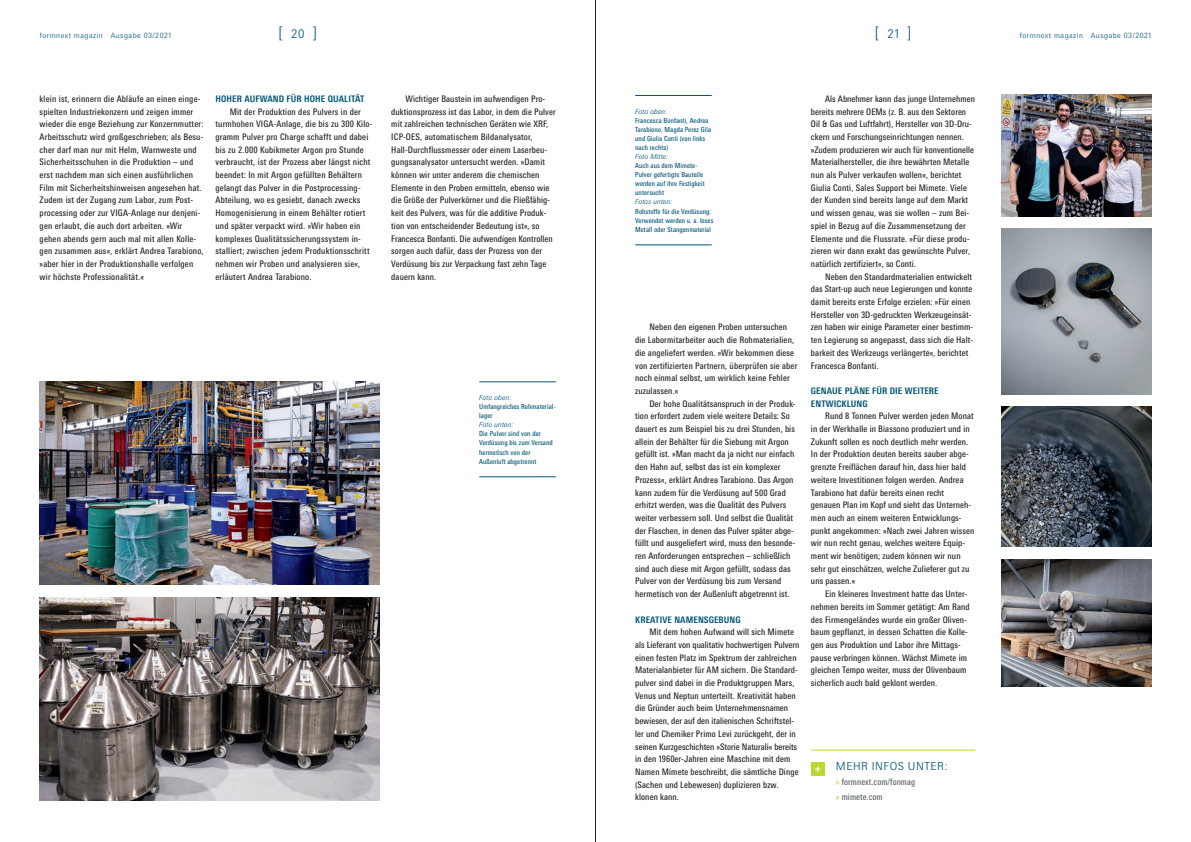
<style>
.page{position:relative;width:1191px;height:842px;background:#fff}
.page>*{position:absolute;margin:0;border:0;box-sizing:border-box;transform-origin:0 0}
.t1{font:300 16px "Messe Univers";color:#005676}
.t2{font:300 11px "Messe Univers";letter-spacing:.04em;color:#005676}
.t3{font:condensed 9px/12.7px "Messe Univers";letter-spacing:.01em;color:#231f20}
.t4{font:700 condensed 9px/12.7px "Messe Univers";letter-spacing:.01em;color:#005676}
.t5{font:condensed 9px/15.1px "Messe Univers";letter-spacing:.01em;color:#576065}
.t6{font:300 7.3px "Messe Univers";letter-spacing:.07em;color:#005676}
.t7{font:condensed 7px/9.1px "Messe Univers";letter-spacing:.01em;color:#005676}
.t8{font:italic 300 7px "Messe Univers";letter-spacing:.01em;color:#005676}
.s1{color:#bed630}
.s2{font-size:12px}
</style>
<div class="page">
<img style="left:40px;top:597px;width:340px;height:203px">
<img style="left:1001px;top:407px;width:150px;height:139px">
<img style="left:1001px;top:229px;width:150px;height:165px">
<img style="left:1001px;top:559px;width:150px;height:127px">
<img style="left:40px;top:381px;width:340px;height:203px">
<img style="left:1001px;top:95px;width:150px;height:121px">
<hr style="left:811px;top:749px;width:164px;height:1px;background:#bed630">
<div style="left:811px;top:762px;width:13px;height:14px;background:#bed630"></div>
<svg style="left:815px;top:766px;width:5px;height:6px"></svg>
<hr style="left:479px;top:476px;width:77px;height:1px;background:#005676">
<hr style="left:635px;top:244px;width:76px;height:1px;background:#005676">
<hr style="left:635px;top:95px;width:76px;height:1px;background:#005676">
<hr style="left:479px;top:381px;width:77px;height:1px;background:#005676">
<hr style="left:595px;top:0;width:1px;height:842px;background:#231f20">
<p class="t6" style="left:40px;top:31px;width:133px">formnext magazin <span class="s1">·</span> Ausgabe 03/2021</p>
<h1 class="t1" style="left:278px;top:23px;width:40px">[<span class="s2">20</span>]</h1>
<h1 class="t1" style="left:875px;top:23px;width:38px">[<span class="s2">21</span>]</h1>
<p class="t6" style="left:1019px;top:31px;width:133px">formnext magazin <span class="s1">·</span> Ausgabe 03/2021</p>
<p class="t3" style="left:40px;top:92px;width:165px">klein ist, erinnern die Abläufe an einen einge&shy;spielten Industriekonzern und zeigen immer wieder die enge Beziehung zur Konzernmutter:<br>Arbeitsschutz wird großgeschrieben; als Besu&shy;cher darf man nur mit Helm, Warnweste und Sicherheitsschuhen in die Produktion – und erst nachdem man sich einen ausführlichen Film mit Sicherheitshinweisen angesehen hat.<br>Zudem ist der Zugang zum Labor, zum Post&shy;processing oder zur VIGA-Anlage nur denjeni&shy;gen erlaubt, die auch dort arbeiten. »Wir gehen abends gern auch mal mit allen Kolle&shy;gen zusammen aus«, erklärt Andrea Tarabiono, »aber hier in der Produktionshalle verfolgen wir höchste Professionalität.«</p>
<p class="t4" style="left:215px;top:92px;width:150px">HOHER AUFWAND FÜR HOHE QUALITÄT</p>
<p class="t3" style="left:215px;top:105px;width:158px;text-indent:14px">Mit der Produktion des Pulvers in der turmhohen VIGA-Anlage, die bis zu 300 Kilo&shy;gramm Pulver pro Charge schafft und dabei bis zu 2.000 Kubikmeter Argon pro Stunde verbraucht, ist der Prozess aber längst nicht beendet: In mit Argon gefüllten Behältern gelangt das Pulver in die Postprocessing-Abteilung, wo es gesiebt, danach zwecks Homogenisierung in einem Behälter rotiert und später verpackt wird. »Wir haben ein komplexes Qualitätssicherungssystem in&shy;stalliert; zwischen jedem Produktionsschritt nehmen wir Proben und analysieren sie«, erläutert Andrea Tarabiono.</p>
<p class="t3" style="left:391px;top:92px;width:166px;text-indent:14px">Wichtiger Baustein im aufwendigen Pro&shy;duktionsprozess ist das Labor, in dem die Pulver mit zahlreichen technischen Geräten wie XRF, ICP-OES, automatischem Bildanalysator, Hall-Durchflussmesser oder einem Laserbeu&shy;gungsanalysator untersucht werden. »Damit können wir unter anderem die chemischen Elemente in den Proben ermitteln, ebenso wie die Größe der Pulverkörner und die Fließfähig&shy;keit des Pulvers, was für die additive Produk&shy;tion von entscheidender Bedeutung ist«, so Francesca Bonfanti. Die aufwendigen Kontrollen sorgen auch dafür, dass der Prozess von der Verdüsung bis zur Verpackung fast zehn Tage dauern kann.</p>
<p class="t3" style="left:811px;top:92px;width:165px;text-indent:14px">Als Abnehmer kann das junge Unternehmen bereits mehrere OEMs (z. B. aus den Sektoren Oil &amp; Gas und Luftfahrt), Hersteller von 3D-Dru&shy;ckern und Forschungseinrichtungen nennen. »Zudem produzieren wir auch für konventionelle Materialhersteller, die ihre bewährten Metalle nun als Pulver verkaufen wollen«, berichtet Giulia Conti, Sales Support bei Mimete. Viele der Kunden sind bereits lange auf dem Markt und wissen genau, was sie wollen – zum Bei&shy;spiel in Bezug auf die Zusammensetzung der Elemente und die Flussrate. »Für diese produ&shy;zieren wir dann exakt das gewünschte Pulver, natürlich zertifiziert«, so Conti.</p>
<p class="t8" style="left:635px;top:107px;width:34px">Foto oben:</p>
<p class="t7" style="left:635px;top:116px;width:77px">Francesca Bonfanti, Andrea<br>Tarabiono, Magda Perez Gila und Giulia Conti (von links nach rechts)</p>
<p class="t8" style="left:635px;top:152px;width:35px">Foto Mitte:</p>
<p class="t7" style="left:635px;top:161px;width:71px">Auch aus dem Mimete-<br>Pulver gefertigte Bauteile werden auf ihre Festigkeit untersucht</p>
<p class="t8" style="left:635px;top:198px;width:39px">Fotos unten:</p>
<p class="t7" style="left:635px;top:206px;width:80px">Rohstoffe für die Verdüsung:<br>Verwendet werden u. a. loses<br>Metall oder Stangenmaterial</p>
<p class="t3" style="left:811px;top:270px;width:164px;text-indent:14px">Neben den Standardmaterialien entwickelt das Start-up auch neue Legierungen und konnte damit bereits erste Erfolge erzielen: »Für einen Hersteller von 3D-gedruckten Werkzeugeinsät&shy;zen haben wir einige Parameter einer bestimm&shy;ten Legierung so angepasst, dass sich die Halt&shy;barkeit des Werkzeugs verlängerte«, berichtet Francesca Bonfanti.</p>
<p class="t4" style="left:811px;top:384px;width:129px">GENAUE PLÄNE FÜR DIE WEITERE<br>ENTWICKLUNG</p>
<p class="t3" style="left:811px;top:410px;width:165px;text-indent:14px">Rund 8 Tonnen Pulver werden jeden Monat in der Werkhalle in Biassono produziert und in Zukunft sollen es noch deutlich mehr werden.<br>In der Produktion deuten bereits sauber abge&shy;grenzte Freiflächen darauf hin, dass hier bald weitere Investitionen folgen werden. Andrea Tarabiono hat dafür bereits einen recht genauen Plan im Kopf und sieht das Unterneh&shy;men auch an einem weiteren Entwicklungs&shy;punkt angekommen: »Nach zwei Jahren wissen wir nun recht genau, welches weitere Equip&shy;ment wir benötigen; zudem können wir nun sehr gut einschätzen, welche Zulieferer gut zu uns passen.«</p>
<p class="t3" style="left:811px;top:587px;width:160px;text-indent:14px">Ein kleineres Investment hatte das Unter&shy;nehmen bereits im Sommer getätigt: Am Rand des Firmengeländes wurde ein großer Oliven&shy;baum gepflanzt, in dessen Schatten die Kolle&shy;gen aus Produktion und Labor ihre Mittags&shy;pause verbringen können. Wächst Mimete im gleichen Tempo weiter, muss der Olivenbaum sicherlich auch bald geklont werden.</p>
<p class="t3" style="left:635px;top:321px;width:164px;text-indent:14px">Neben den eigenen Proben untersuchen die Labormitarbeiter auch die Rohmaterialien, die angeliefert werden. »Wir bekommen diese von zertifizierten Partnern, überprüfen sie aber noch einmal selbst, um wirklich keine Fehler zuzulassen.«</p>
<p class="t3" style="left:635px;top:397px;width:162px;text-indent:14px">Der hohe Qualitätsanspruch in der Produk&shy;tion erfordert zudem viele weitere Details: So dauert es zum Beispiel bis zu drei Stunden, bis allein der Behälter für die Siebung mit Argon gefüllt ist. »Man macht da ja nicht nur einfach den Hahn auf, selbst das ist ein komplexer Prozess«, erklärt Andrea Tarabiono. Das Argon kann zudem für die Verdüsung auf 500 Grad erhitzt werden, was die Qualität des Pulvers weiter verbessern soll. Und selbst die Qualität der Flaschen, in denen das Pulver später abge&shy;füllt und ausgeliefert wird, muss den besonde&shy;ren Anforderungen entsprechen – schließlich sind auch diese mit Argon gefüllt, sodass das Pulver von der Verdüsung bis zum Versand hermetisch von der Außenluft abgetrennt ist.</p>
<p class="t4" style="left:635px;top:613px;width:107px">KREATIVE NAMENSGEBUNG</p>
<p class="t3" style="left:635px;top:625px;width:166px;text-indent:14px">Mit dem hohen Aufwand will sich Mimete als Lieferant von qualitativ hochwertigen Pulvern einen festen Platz im Spektrum der zahlreichen Materialanbieter für AM sichern. Die Standard&shy;pulver sind dabei in die Produktgruppen Mars, Venus und Neptun unterteilt. Kreativität haben die Gründer auch beim Unternehmensnamen bewiesen, der auf den italienischen Schriftstel&shy;ler und Chemiker Primo Levi zurückgeht, der in seinen Kurzgeschichten »Storie Naturali« bereits in den 1960er-Jahren eine Maschine mit dem Namen Mimete beschreibt, die sämtliche Dinge (Sachen und Lebewesen) duplizieren bzw. klonen kann.</p>
<p class="t8" style="left:479px;top:393px;width:34px">Foto oben:</p>
<p class="t7" style="left:479px;top:402px;width:77px">Umfangreiches Rohmaterial&shy;lager</p>
<p class="t8" style="left:479px;top:420px;width:36px">Foto unten:</p>
<p class="t7" style="left:479px;top:429px;width:75px">Die Pulver sind von der<br>Verdüsung bis zum Versand hermetisch von der<br>Außenluft abgetrennt</p>
<p class="t2" style="left:836px;top:759px;width:113px">MEHR INFOS UNTER:</p>
<p class="t5" style="left:836px;top:774px;width:81px"><span class="s1">»</span> formnext.com/fonmag <span class="s1">»</span> mimete.com</p>
</div>
